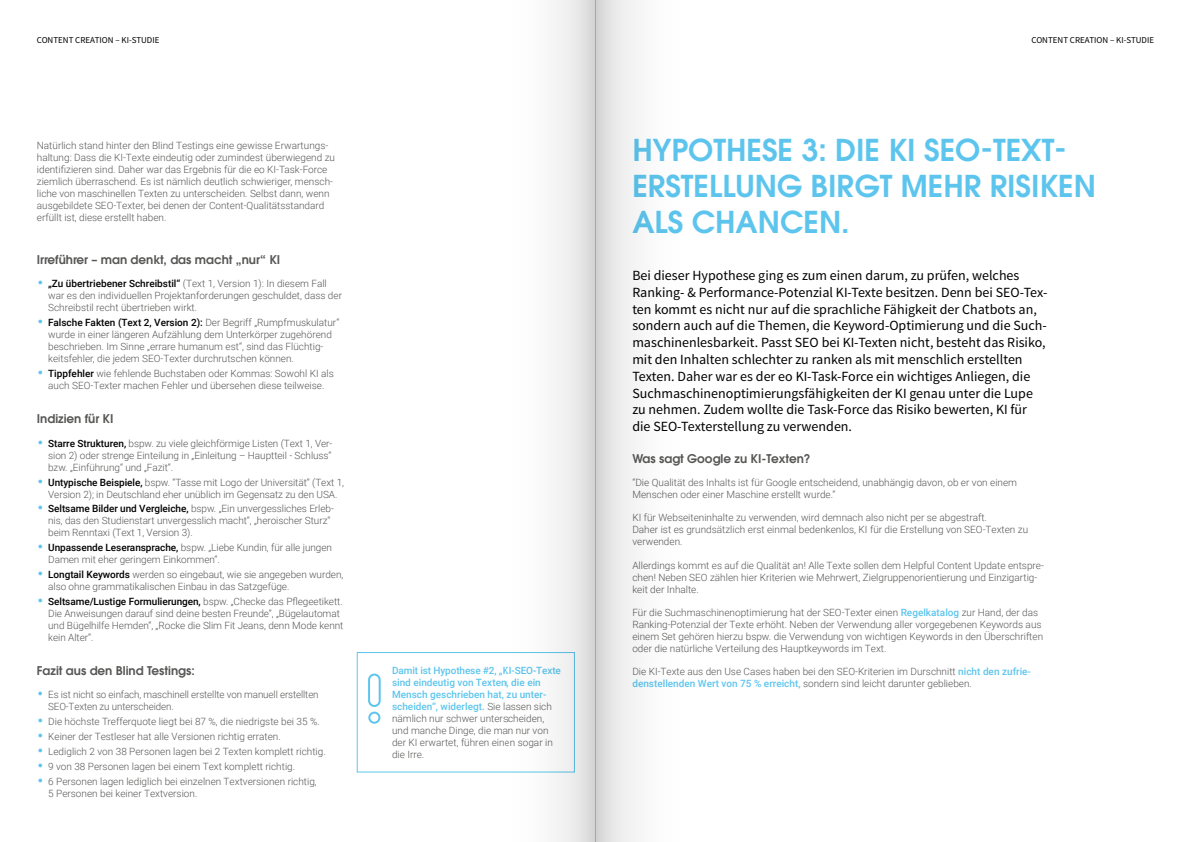
<style>
.page{position:relative;width:1191px;height:842px;background:#fff}
.page>*{position:absolute;margin:0;border:0;box-sizing:border-box;transform-origin:0 0}
.t1{font:600 30px/36px "ITC Avant Garde Pro";color:#5dc5ed}
.t2{font:14px/16.8px "Source Sans Pro";color:#000}
.t3{font:600 12px "ITC Avant Garde Pro";color:#575756}
.t4{font:300 10px/12px "Roboto";color:#575756}
.t5{font:500 10px/12px "Roboto";color:#5dc5ed}
.t6{font:9px "Source Sans Pro";color:#000}
.s1{font-family:"ITC Avant Garde Pro";font-weight:600;font-size:12px;color:#5dc5ed}
.s2{font-weight:500;color:#000}
.s3{font-weight:300;color:#575756}
.s4{font-weight:500;color:#5dc5ed}
</style>
<div class="page">
<svg style="left:356px;top:652px;width:150px;height:121px"></svg>
<div style="left:368px;top:674px;width:13px;height:33px;border:2px solid #5dc5ed;border-radius:5px"></div>
<div style="left:368px;top:712px;width:12px;height:12px;border:2px solid #5dc5ed;border-radius:50%"></div>
<div style="left:506px;top:0;width:89px;height:842px;background:#fbfbfb"></div>
<div style="left:595px;top:0;width:89px;height:842px;background:#f9f9f9"></div>
<div style="left:572px;top:0;width:23px;height:842px;background:linear-gradient(to bottom,#e4e2e2,#dbdfe1)"></div>
<div style="left:595px;top:0;width:24px;height:842px;background:linear-gradient(to right,#d1d1d1,#ececed)"></div>
<p class="t6" style="left:37px;top:35px;width:124px">CONTENT CREATION – KI-STUDIE</p>
<p class="t6" style="left:1031px;top:35px;width:124px">CONTENT CREATION – KI-STUDIE</p>
<p class="t4" style="left:37px;top:139px;width:300px">Natürlich stand hinter den Blind Testings eine gewisse Erwartungs&shy;haltung: Dass die KI-Texte eindeutig oder zumindest überwiegend zu identifizieren sind. Daher war das Ergebnis für die eo KI-Task-Force ziemlich überraschend. Es ist nämlich deutlich schwieriger, mensch&shy;liche von maschinellen Texten zu unterscheiden. Selbst dann, wenn ausgebildete SEO-Texter, bei denen der Content-Qualitätsstandard erfüllt ist, diese erstellt haben.</p>
<p class="t3" style="left:37px;top:252px;width:245px">Irreführer – man denkt, das macht „nur“ KI</p>
<p class="t4" style="left:48px;top:277px;width:295px;text-indent:-11px"><span class="s1">•</span> <span class="s2">„Zu übertriebener Schreibstil“</span> (Text 1, Version 1): In diesem Fall war es den individuellen Projektanforderungen geschuldet, dass der<br>Schreibstil recht übertrieben wirkt.</p>
<p class="t4" style="left:48px;top:316px;width:293px;text-indent:-11px"><span class="s1">•</span> <span class="s2">Falsche Fakten (Text 2, Version 2):</span> Der Begriff „Rumpfmuskulatur“ wurde in einer längeren Aufzählung dem Unterkörper zugehörend beschrieben. Im Sinne „errare humanum est“, sind das Flüchtig&shy;keitsfehler, die jedem SEO-Texter durchrutschen können.</p>
<p class="t4" style="left:37px;top:367px;width:298px;text-align:center"><span class="s1">•</span> <span class="s2">Tippfehler</span> wie fehlende Buchstaben oder Kommas: Sowohl KI als auch SEO-Texter machen Fehler und übersehen diese teilweise.</p>
<p class="t3" style="left:37px;top:411px;width:78px">Indizien für KI</p>
<p class="t4" style="left:48px;top:437px;width:286px;text-align:justify;text-indent:-11px"><span class="s1">•</span> <span class="s2">Starre Strukturen,</span> bspw. zu viele gleichförmige Listen (Text 1, Ver&shy;sion 2) oder strenge Einteilung in „Einleitung – Hauptteil - Schluss“ bzw. „Einführung“ und „Fazit“.</p>
<p class="t4" style="left:37px;top:476px;width:309px;text-align:center"><span class="s1">•</span> <span class="s2">Untypische Beispiele,</span> bspw. “Tasse mit Logo der Universität“ (Text 1,<br>Version 2); in Deutschland eher unüblich im Gegensatz zu den USA.</p>
<p class="t4" style="left:48px;top:502px;width:287px;text-indent:-11px"><span class="s1">•</span> <span class="s2">Seltsame Bilder und Vergleiche,</span> bspw. „Ein unvergessliches Erleb&shy;nis, das den Studienstart unvergesslich macht“, „heroischer Sturz“ beim Renntaxi (Text 1, Version 3).</p>
<p class="t4" style="left:48px;top:541px;width:285px;text-indent:-11px"><span class="s1">•</span> <span class="s2">Unpassende Leseransprache,</span> bspw. „Liebe Kundin, für alle jungen<br>Damen mit eher geringem Einkommen“.</p>
<p class="t4" style="left:48px;top:568px;width:297px;text-indent:-11px"><span class="s1">•</span> <span class="s2">Longtail Keywords</span> werden so eingebaut, wie sie angegeben wurden, also ohne grammatikalischen Einbau in das Satzgefüge.</p>
<p class="t4" style="left:48px;top:595px;width:297px;text-indent:-11px"><span class="s1">•</span> <span class="s2">Seltsame/Lustige Formulierungen,</span> bspw. „Checke das Pflegeetikett.<br>Die Anweisungen darauf sind deine besten Freunde“, „Bügelautomat und Bügelhilfe Hemden“, „Rocke die Slim Fit Jeans, denn Mode kennt kein Alter“.</p>
<p class="t3" style="left:37px;top:663px;width:159px">Fazit aus den Blind Testings:</p>
<p class="t4" style="left:48px;top:688px;width:272px;text-indent:-11px"><span class="s1">•</span> Es ist nicht so einfach, maschinell erstellte von manuell erstellten<br>SEO-Texten zu unterscheiden.</p>
<p class="t4" style="left:37px;top:715px;width:284px"><span class="s1">•</span> Die höchste Trefferquote liegt bei 87 %, die niedrigste bei 35 %.</p>
<p class="t4" style="left:37px;top:730px;width:245px"><span class="s1">•</span> Keiner der Testleser hat alle Versionen richtig erraten.</p>
<p class="t4" style="left:37px;top:745px;width:290px"><span class="s1">•</span> Lediglich 2 von 38 Personen lagen bei 2 Texten komplett richtig.</p>
<p class="t4" style="left:37px;top:760px;width:260px"><span class="s1">•</span> 9 von 38 Personen lagen bei einem Text komplett richtig.</p>
<p class="t4" style="left:48px;top:775px;width:270px;text-indent:-11px"><span class="s1">•</span> 6 Personen lagen lediglich bei einzelnen Textversionen richtig,<br>5 Personen bei keiner Textversion.</p>
<p class="t5" style="left:392px;top:664px;width:170px">Damit ist Hypothese #2, „KI-SEO-Texte sind eindeutig von Texten, die ein<br>Mensch geschrieben hat, zu unter&shy;scheiden“, widerlegt. <span class="s3">Sie lassen sich nämlich nur schwer unterscheiden, und manche Dinge, die man nur von der KI erwartet, führen einen sogar in die Irre.</span></p>
<h1 class="t1" style="left:632px;top:132px;width:465px">HYPOTHESE 3: DIE KI SEO-TEXT-<br>ERSTELLUNG BIRGT MEHR RISIKEN<br>ALS CHANCEN.</h1>
<p class="t2" style="left:632px;top:267px;width:416px">Bei dieser Hypothese ging es zum einen darum, zu prüfen, welches Ranking- &amp; Performance-Potenzial KI-Texte besitzen. Denn bei SEO-Tex&shy;ten kommt es nicht nur auf die sprachliche Fähigkeit der Chatbots an, sondern auch auf die Themen, die Keyword-Optimierung und die Such&shy;maschinenlesbarkeit. Passt SEO bei KI-Texten nicht, besteht das Risiko, mit den Inhalten schlechter zu ranken als mit menschlich erstellten Texten. Daher war es der eo KI-Task-Force ein wichtiges Anliegen, die Suchmaschinenoptimierungsfähigkeiten der KI genau unter die Lupe zu nehmen. Zudem wollte die Task-Force das Risiko bewerten, KI für die SEO-Texterstellung zu verwenden.</p>
<p class="t3" style="left:632px;top:450px;width:180px">Was sagt Google zu KI-Texten?</p>
<p class="t4" style="left:632px;top:476px;width:386px">“Die Qualität des Inhalts ist für Google entscheidend, unabhängig davon, ob er von einem<br>Menschen oder einer Maschine erstellt wurde.”</p>
<p class="t4" style="left:632px;top:511px;width:397px">KI für Webseiteninhalte zu verwenden, wird demnach also nicht per se abgestraft.<br>Daher ist es grundsätzlich erst einmal bedenkenlos, KI für die Erstellung von SEO-Texten zu verwenden.</p>
<p class="t4" style="left:632px;top:559px;width:413px">Allerdings kommt es auf die Qualität an! Alle Texte sollen dem Helpful Content Update entspre&shy;chen! Neben SEO zählen hier Kriterien wie Mehrwert, Zielgruppenorientierung und Einzigartig&shy;keit der Inhalte.</p>
<p class="t4" style="left:632px;top:606px;width:412px">Für die Suchmaschinenoptimierung hat der SEO-Texter einen <span class="s4">Regelkatalog</span> zur Hand, der das Ranking-Potenzial der Texte erhöht. Neben der Verwendung aller vorgegebenen Keywords aus einem Set gehören hierzu bspw. die Verwendung von wichtigen Keywords in den Überschriften oder die natürliche Verteilung des Hauptkeywords im Text.</p>
<p class="t4" style="left:632px;top:665px;width:400px">Die KI-Texte aus den Use Cases haben bei den SEO-Kriterien im Durschnitt <span class="s4">nicht den zufrie&shy;denstellenden Wert von 75 % erreicht,</span> sondern sind leicht darunter geblieben.</p>
</div>
